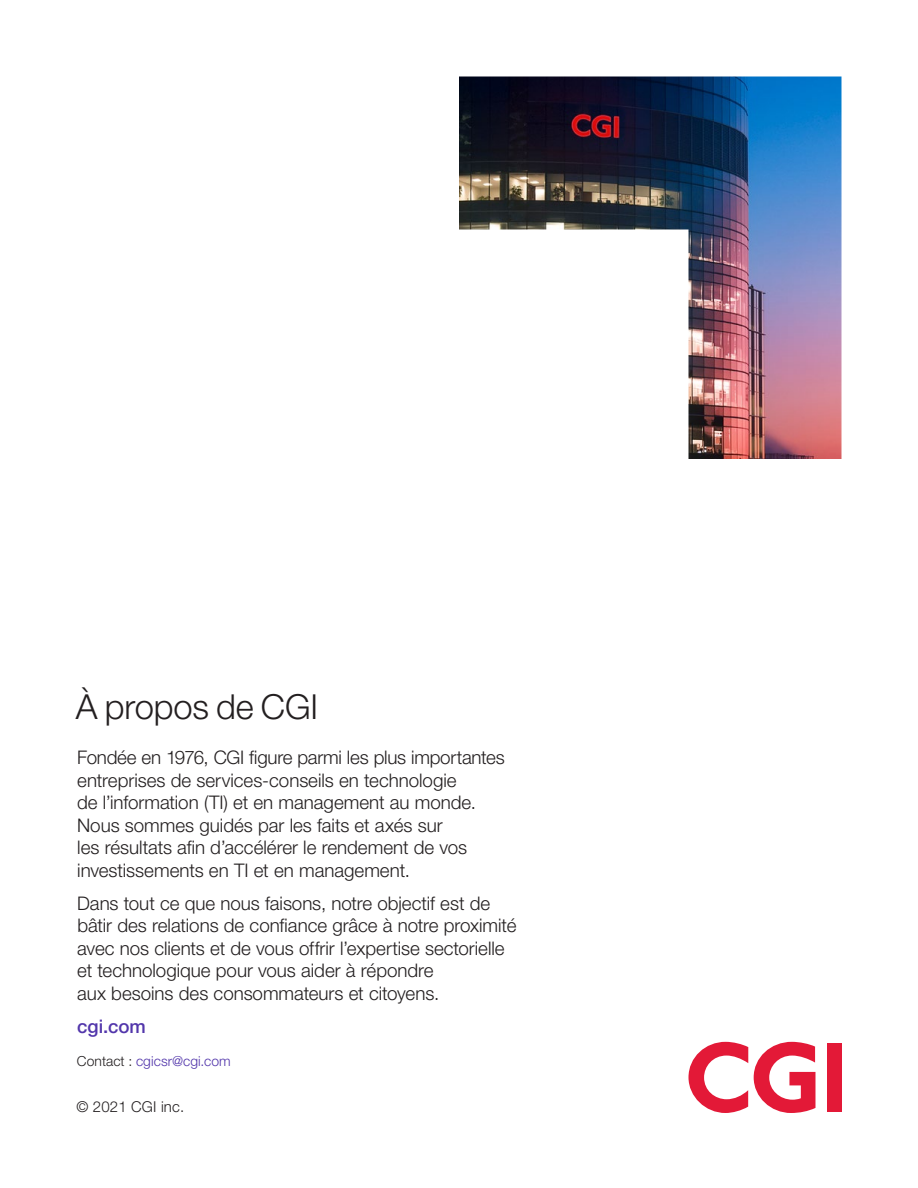
<style>
.page{position:relative;width:918px;height:1188px;background:#fff}
.page>*{position:absolute;margin:0;border:0;box-sizing:border-box;transform-origin:0 0}
.Text_highlight{font:300 34.5px "Helvetica Neue LT Pro";letter-spacing:-.005em;color:#231f20}
.Text_intro{font:300 18.75px/22.5px "Helvetica Neue LT Pro";letter-spacing:-.005em;color:#231f20}
.Text_intro-2{font:500 18.75px "Helvetica Neue LT Pro";color:#5236ab}
.t1{font:300 15px "Helvetica Neue LT Pro";letter-spacing:.01em;color:#231f20}
.Text{font:300 13.8px "Helvetica Neue LT Pro";letter-spacing:.005em;color:#5236ab}
.s1{color:#231f20}
</style>
<div class="page">
<svg style="left:689px;top:1042px;width:59px;height:71px"></svg>
<svg style="left:754px;top:1042px;width:61px;height:71px"></svg>
<div style="left:827px;top:1043px;width:15px;height:69px;background:#e31937"></div>
<img style="left:459px;top:76px;width:383px;height:383px">
<p class="Text_highlight" style="left:76px;top:686px;width:244px">À propos de CGI</p>
<p class="Text_intro" style="left:77px;top:746px;width:429px">Fondée en 1976, CGI figure parmi les plus importantes entreprises de services-conseils en technologie<br>de l’information (TI) et en management au monde.<br>Nous sommes guidés par les faits et axés sur<br>les résultats afin d’accélérer le rendement de vos investissements en TI et en management.</p>
<p class="Text_intro" style="left:77px;top:892px;width:441px">Dans tout ce que nous faisons, notre objectif est de bâtir des relations de confiance grâce à notre proximité avec nos clients et de vous offrir l’expertise sectorielle et technologique pour vous aider à répondre<br>aux besoins des consommateurs et citoyens.</p>
<p class="Text_intro-2" style="left:77px;top:1015px;width:70px">cgi.com</p>
<p class="Text" style="left:77px;top:1053px;width:155px"><span class="s1">Contact :</span> cgicsr@cgi.com</p>
<p class="t1" style="left:76px;top:1097px;width:109px">© 2021 CGI inc.</p>
</div>
